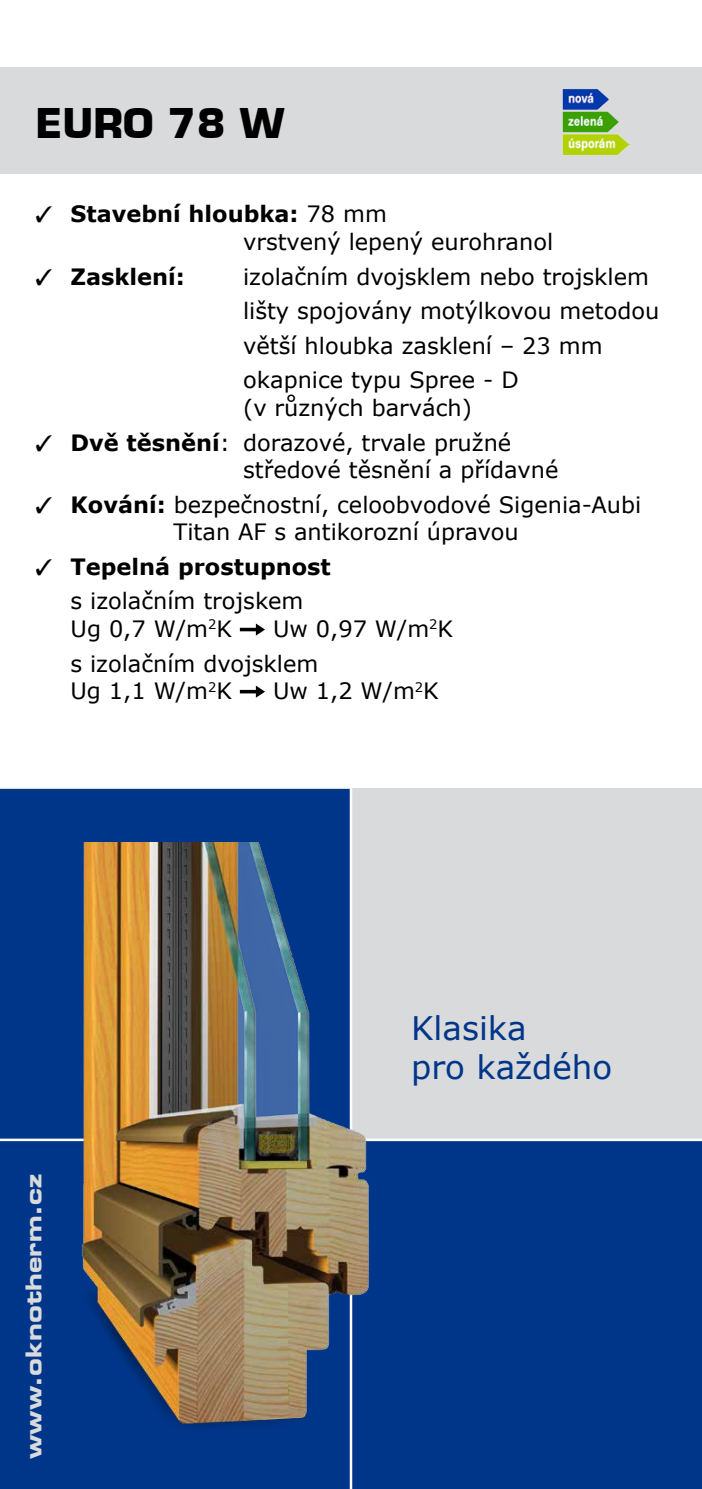
<style>
.page{position:relative;width:702px;height:1489px;background:#fff}
.page>*{position:absolute;margin:0;border:0;box-sizing:border-box;transform-origin:0 0}
.t1{font:700 40px "Eurostile LT";color:#000}
.t2{font:32.5px/39px "Verdana";color:#00368a}
.t3{font:22.5px/34.5px "Verdana";color:#000}
.t4{font:700 22.5px "Verdana";color:#000}
.t5{font:22px "Eurostile CE Bold Extended Two";color:#d9dadb}
.s1{font-weight:700}
</style>
<div class="page">
<div style="left:0;top:788px;width:702px;height:350px;background:#d9dadb"></div>
<hr style="left:701px;top:788px;width:1px;height:350px;background:#00368a">
<div style="left:0;top:788px;width:351px;height:350px;background:#00368a"></div>
<div style="left:0;top:1139px;width:702px;height:349px;background:#00368a"></div>
<div style="left:0;top:67px;width:702px;height:106px;background:#d9dadb"></div>
<hr style="left:0;top:1138px;width:702px;height:3px;background:#fff">
<hr style="left:350px;top:786px;width:2px;height:702px;background:#fff">
<img style="left:22px;top:842px;width:375px;height:595px">
<svg style="left:240px;top:623px;width:25px;height:12px"></svg>
<svg style="left:240px;top:685px;width:25px;height:12px"></svg>
<img style="left:562px;top:89px;width:67px;height:66px">
<h1 class="t1" style="left:35px;top:98px;width:250px">EURO 78 W</h1>
<p class="t3" style="left:243px;top:200px;width:311px;line-height:27.5px;text-indent:-173px"><span class="s1">Stavební hloubka:</span> 78 mm<br>vrstvený lepený eurohranol</p>
<p class="t4" style="left:70px;top:260px;width:116px">Zasklení:</p>
<p class="t3" style="left:243px;top:259px;width:417px">izolačním dvojsklem nebo trojsklem lišty spojovány motýlkovou metodou větší hloubka zasklení – 23 mm okapnice typu Spree - D</p>
<p class="t3" style="left:70px;top:390px;width:442px;text-indent:172px">(v různých barvách)<br><span class="s1">Dvě těsnění</span>: dorazové, trvale pružné</p>
<p class="t3" style="left:71px;top:452px;width:572px;text-indent:172px">středové těsnění a přídavné<br><span class="s1">Kování:</span> bezpečnostní, celoobvodové Sigenia-Aubi</p>
<p class="t3" style="left:173px;top:514px;width:347px">Titan AF s antikorozní úpravou</p>
<p class="t4" style="left:71px;top:550px;width:262px">Tepelná prostupnost</p>
<p class="t3" style="left:71px;top:587px;width:234px;line-height:27.5px">s izolačním trojskem<br>Ug 0,7 W/m<sup>2</sup>K</p>
<p class="t3" style="left:70px;top:611px;width:384px;text-indent:202px">Uw 0,97 W/m<sup>2</sup>K s izolačním dvojsklem</p>
<p class="t3" style="left:70px;top:673px;width:163px">Ug 1,1 W/m<sup>2</sup>K</p>
<p class="t3" style="left:273px;top:673px;width:167px">Uw 1,2 W/m<sup>2</sup>K</p>
<p class="t5" style="left:21px;top:1458px;width:286px;rotate:-90deg">www.oknotherm.cz</p>
<h2 class="t2" style="left:411px;top:1008px;width:203px">Klasika<br>pro každého</h2>
</div>
